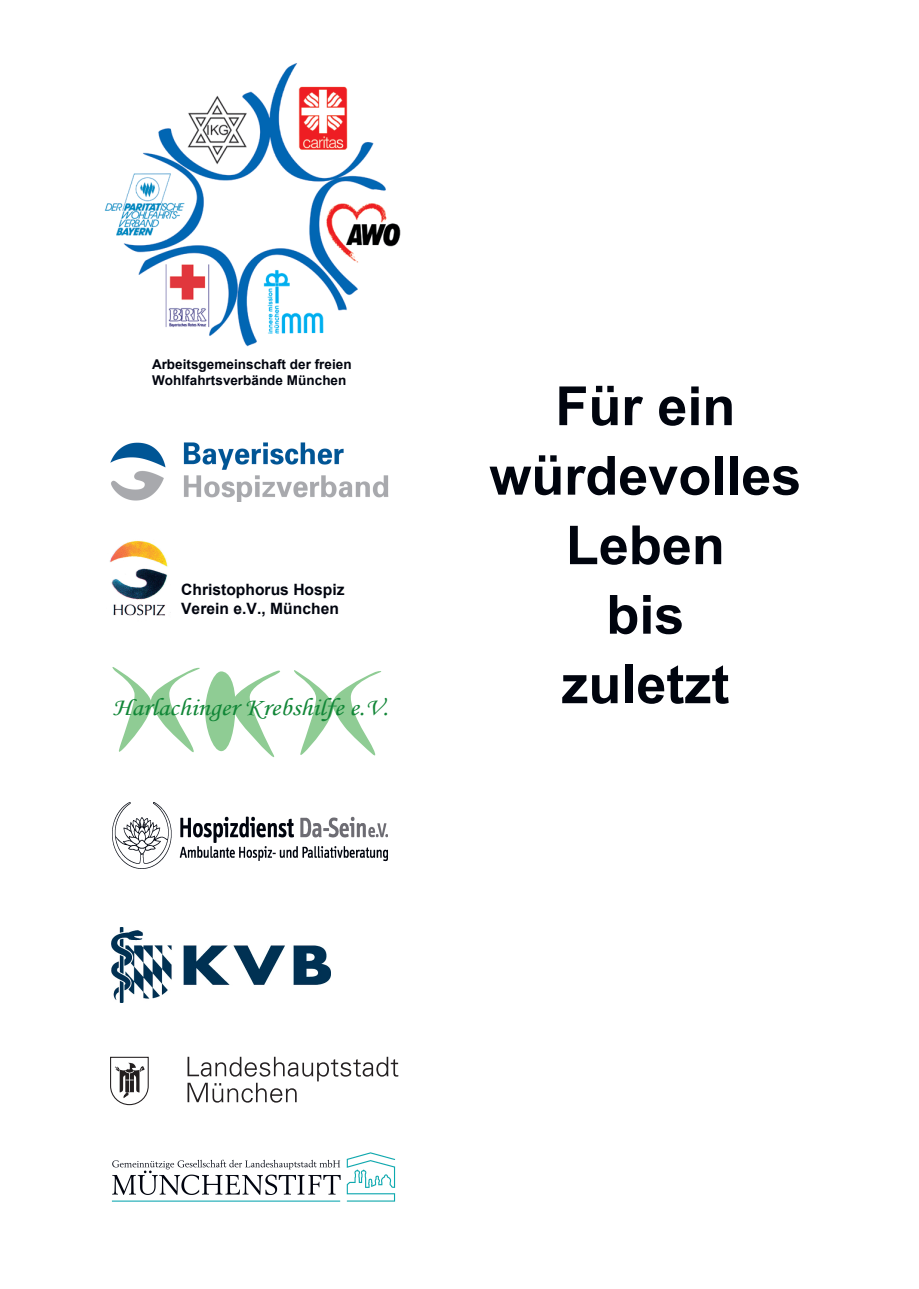
<style>
.page{position:relative;width:919px;height:1289px;background:#fff}
.page>*{position:absolute;margin:0;border:0;box-sizing:border-box;transform-origin:0 0}
.t1{font:700 54px/69.4px "Arial";color:#00040e;text-align:center}
.t2{font:24.9px "Monotype Corsiva";color:#118637;scale:1.1 1}
.t3{font:700 15.6px/18.3px "Arial";color:#00040e}
.t4{font:700 13.5px/15.9px "Arial";color:#00040e}
</style>
<div class="page">
<svg style="left:187px;top:1056px;width:211px;height:46px"></svg>
<svg style="left:110px;top:1056px;width:39px;height:49px"></svg>
<img style="left:112px;top:927px;width:218px;height:75px">
<img style="left:110px;top:442px;width:279px;height:60px">
<img style="left:112px;top:1152px;width:284px;height:50px">
<svg style="left:294px;top:670px;width:88px;height:86px"></svg>
<svg style="left:112px;top:667px;width:168px;height:90px"></svg>
<img style="left:104px;top:63px;width:297px;height:284px">
<img style="left:113px;top:802px;width:274px;height:66px">
<img style="left:109px;top:541px;width:59px;height:75px">
<p class="t4" style="left:152px;top:356px;width:201px">Arbeitsgemeinschaft der freien<br>Wohlfahrtsverbände München</p>
<p class="t3" style="left:181px;top:580px;width:165px">Christophorus Hospiz<br>Verein e.V., München</p>
<h2 class="t2" style="left:113px;top:695px;width:252px">Harlachinger Krebshilfe e.V.</h2>
<h1 class="t1" style="left:489px;top:371px;width:313px">Für ein würdevolles<br>Leben<br>bis<br>zuletzt</h1>
</div>
